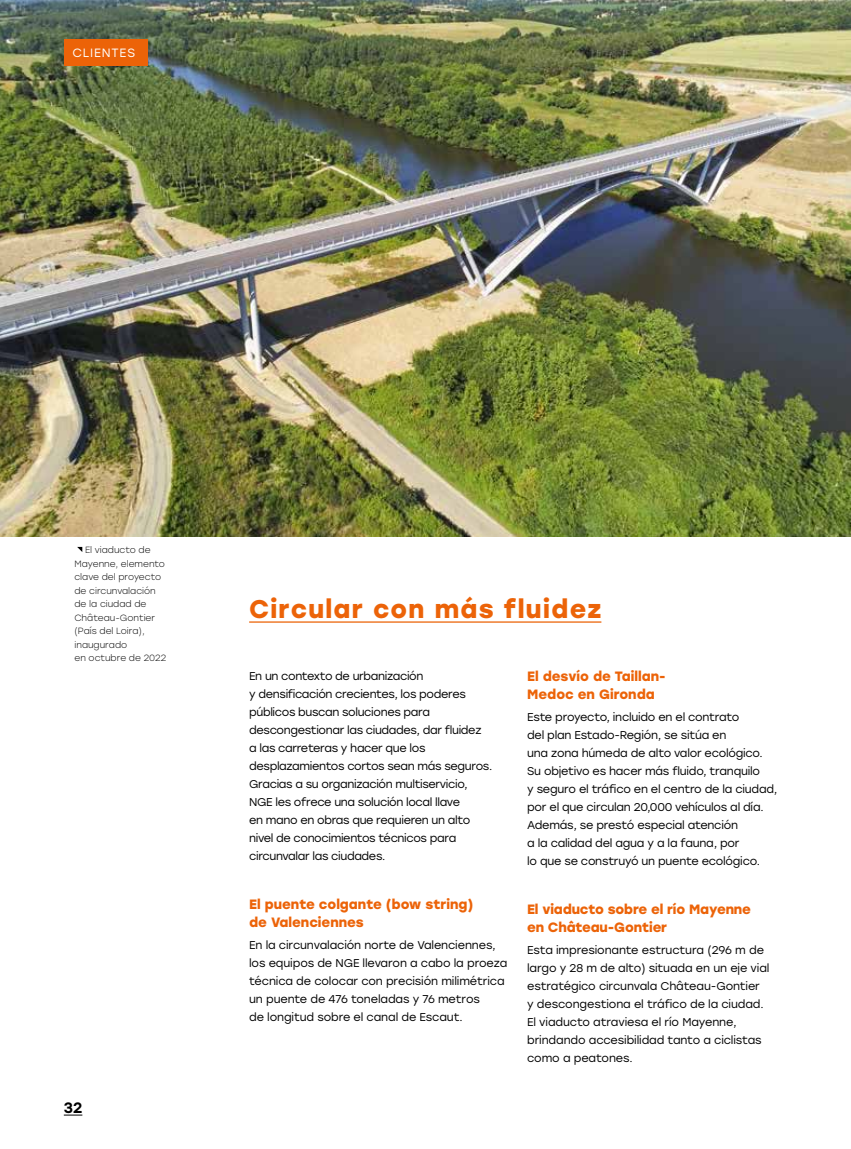
<style>
.page{position:relative;width:851px;height:1149px;background:#fff}
.page>*{position:absolute;margin:0;border:0;box-sizing:border-box;transform-origin:0 0}
.t1{font:700 25.5px "Stolzl";letter-spacing:.05em;color:#ec6308}
.t2{font:500 15px "Stolzl";color:#000}
.t3{font:700 13.5px/18px "Stolzl";color:#ec6308}
.t4{font:12px "Stolzl";letter-spacing:.07em;color:#fff}
.t5{font:11.25px/18px "Stolzl";letter-spacing:-.02em;color:#000}
.t6{font:300 9px/13.5px "Stolzl";color:#000}
</style>
<div class="page">
<img style="left:0;top:0;width:850px;height:536px">
<hr style="left:249px;top:621px;width:352px;height:1px;background:#ec6308">
<svg style="left:77px;top:546px;width:5px;height:6px"></svg>
<svg style="left:64px;top:1114px;width:18px;height:1px"></svg>
<div style="left:64px;top:39px;width:83px;height:27px;background:#ec6308"></div>
<p class="t4" style="left:72px;top:45px;width:64px">CLIENTES</p>
<p class="t6" style="left:74px;top:542px;width:93px;text-indent:11px">El viaducto de<br>Mayenne, elemento clave del proyecto de circunvalación de la ciudad de<br>Château-Gontier (País del Loira), inaugurado<br>en octubre de 2022</p>
<h2 class="t2" style="left:64px;top:1096px;width:20px">32</h2>
<h1 class="t1" style="left:249px;top:590px;width:354px">Circular con más fluidez</h1>
<p class="t5" style="left:249px;top:666px;width:244px">En un contexto de urbanización<br>y densificación crecientes, los poderes públicos buscan soluciones para descongestionar las ciudades, dar fluidez<br>a las carreteras y hacer que los desplazamientos cortos sean más seguros.<br>Gracias a su organización multiservicio, NGE les ofrece una solución local llave<br>en mano en obras que requieren un alto nivel de conocimientos técnicos para circunvalar las ciudades.</p>
<p class="t3" style="left:249px;top:893px;width:226px">El puente colgante (bow string) de Valenciennes</p>
<p class="t5" style="left:249px;top:935px;width:260px">En la circunvalación norte de Valenciennes, los equipos de NGE llevaron a cabo la proeza técnica de colocar con precisión milimétrica un puente de 476 toneladas y 76 metros<br>de longitud sobre el canal de Escaut.</p>
<p class="t3" style="left:527px;top:666px;width:140px">El desvío de Taillan-<br>Medoc en Gironda</p>
<p class="t5" style="left:527px;top:707px;width:251px">Este proyecto, incluido en el contrato<br>del plan Estado-Región, se sitúa en<br>una zona húmeda de alto valor ecológico.<br>Su objetivo es hacer más fluido, tranquilo<br>y seguro el tráfico en el centro de la ciudad, por el que circulan 20,000 vehículos al día.<br>Además, se prestó especial atención<br>a la calidad del agua y a la fauna, por<br>lo que se construyó un puente ecológico.</p>
<p class="t3" style="left:527px;top:899px;width:225px">El viaducto sobre el río Mayenne en Château-Gontier</p>
<p class="t5" style="left:527px;top:940px;width:244px">Esta impresionante estructura (296 m de largo y 28 m de alto) situada en un eje vial estratégico circunvala Château-Gontier<br>y descongestiona el tráfico de la ciudad.<br>El viaducto atraviesa el río Mayenne, brindando accesibilidad tanto a ciclistas como a peatones.</p>
</div>
